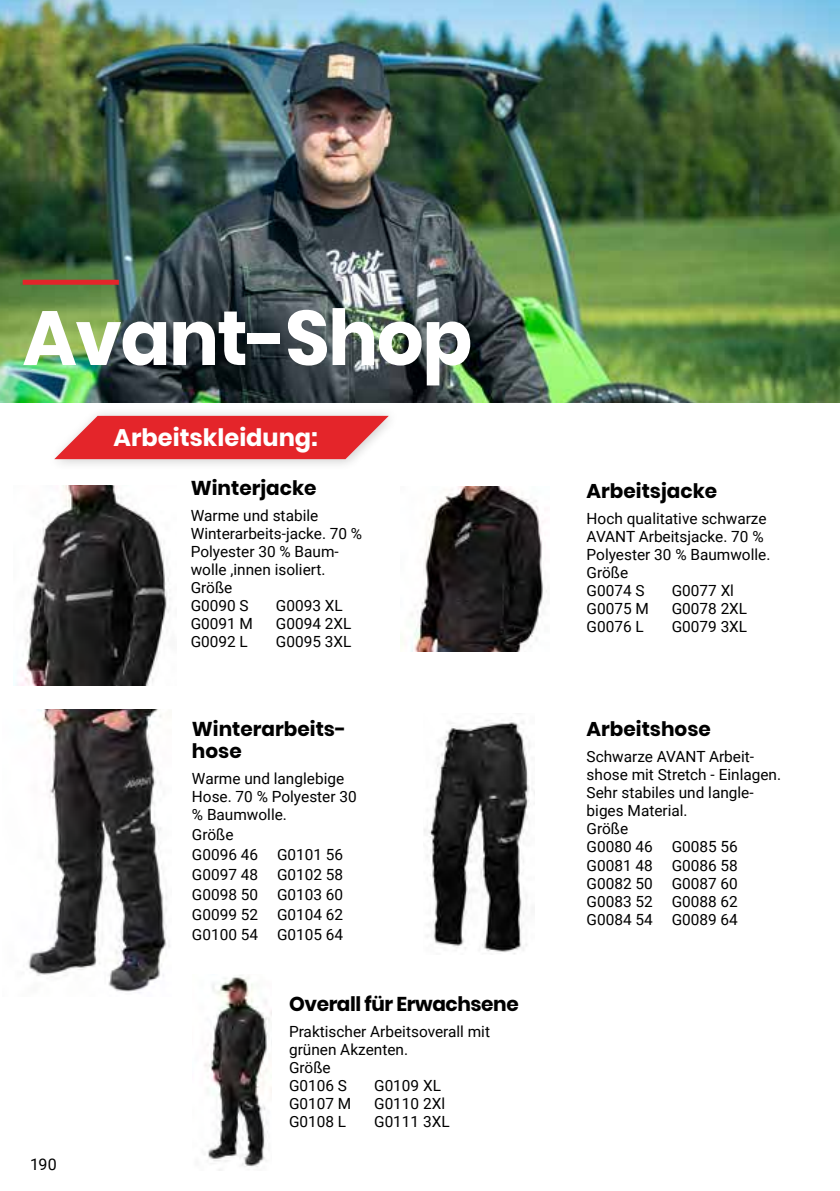
<style>
.page{position:relative;width:840px;height:1191px;background:#fff}
.page>*{position:absolute;margin:0;border:0;box-sizing:border-box;transform-origin:0 0}
.t1{font:700 76.8px "Poppins";letter-spacing:-.02em;color:#fff;scale:.96 1}
.t2{font:700 24px "Poppins";color:#fff}
.t3{font:700 20px/22px "Poppins";color:#000}
.t4{font:700 20px "Poppins";letter-spacing:-.02em;color:#000}
.t5{font:16px "Roboto";color:#000}
.t6{font:15.4px/18px "Roboto";color:#000}
</style>
<div class="page">
<img style="left:0;top:0;width:839px;height:403px">
<div style="left:23px;top:280px;width:96px;height:5px;background:#e4252a"></div>
<div style="left:47px;top:406px;width:352px;height:66px;background:#000;opacity:.2"></div>
<svg style="left:54px;top:416px;width:334px;height:43px;background:#e64044"></svg>
<img style="left:400px;top:487px;width:147px;height:164px">
<img style="left:424px;top:720px;width:109px;height:234px">
<img style="left:204px;top:975px;width:67px;height:195px">
<img style="left:28px;top:709px;width:142px;height:284px">
<img style="left:13px;top:485px;width:157px;height:201px">
<h1 class="t1" style="left:23px;top:293px;width:470px">Avant-Shop</h1>
<h2 class="t2" style="left:114px;top:423px;width:206px">Arbeitskleidung:</h2>
<p class="t3" style="left:191px;top:477px;width:127px">Winterjacke</p>
<p class="t6" style="left:191px;top:506px;width:173px">Warme und stabile<br>Winterarbeits-jacke. 70 %<br>Polyester 30 % Baum&shy;wolle ,innen isoliert.<br>Größe<br>G0090 S</p>
<p class="t6" style="left:276px;top:596px;width:68px">G0093 XL</p>
<p class="t6" style="left:191px;top:614px;width:64px">G0091 M</p>
<p class="t6" style="left:276px;top:614px;width:77px">G0094 2XL</p>
<p class="t6" style="left:191px;top:632px;width:59px">G0092 L</p>
<p class="t6" style="left:276px;top:632px;width:77px">G0095 3XL</p>
<p class="t3" style="left:192px;top:718px;width:155px">Winterarbeits&shy;hose</p>
<p class="t6" style="left:192px;top:769px;width:166px">Warme und langlebige<br>Hose. 70 % Polyester 30 % Baumwolle.</p>
<p class="t6" style="left:192px;top:824px;width:153px;line-height:20px">Größe<br>G0096 46 G0101 56<br>G0097 48 G0102 58<br>G0098 50 G0103 60<br>G0099 52 G0104 62<br>G0100 54 G0105 64</p>
<p class="t4" style="left:289px;top:992px;width:231px">Overall für Erwachsene</p>
<p class="t6" style="left:289px;top:1021px;width:202px">Praktischer Arbeitsoverall mit grünen Akzenten.<br>Größe<br>G0106 S</p>
<p class="t6" style="left:374px;top:1075px;width:68px">G0109 XL</p>
<p class="t5" style="left:30px;top:1153px;width:28px">190</p>
<p class="t6" style="left:289px;top:1093px;width:64px">G0107 M</p>
<p class="t6" style="left:374px;top:1093px;width:72px">G0110 2Xl</p>
<p class="t6" style="left:289px;top:1111px;width:59px">G0108 L</p>
<p class="t6" style="left:374px;top:1111px;width:77px">G0111 3XL</p>
<p class="t3" style="left:586px;top:480px;width:132px">Arbeitsjacke</p>
<p class="t6" style="left:586px;top:508px;width:185px">Hoch qualitative schwarze<br>AVANT Arbeitsjacke. 70 %<br>Polyester 30 % Baumwolle.<br>Größe<br>G0074 S</p>
<p class="t6" style="left:671px;top:580px;width:64px">G0077 Xl</p>
<p class="t6" style="left:586px;top:598px;width:64px">G0075 M</p>
<p class="t6" style="left:671px;top:598px;width:77px">G0078 2XL</p>
<p class="t6" style="left:586px;top:616px;width:59px">G0076 L</p>
<p class="t6" style="left:671px;top:616px;width:77px">G0079 3XL</p>
<p class="t3" style="left:586px;top:718px;width:126px">Arbeitshose</p>
<p class="t6" style="left:586px;top:747px;width:196px">Schwarze AVANT Arbeit&shy;shose mit Stretch - Einlagen.<br>Sehr stabiles und langle&shy;biges Material.<br>Größe<br>G0080 46 G0085 56<br>G0081 48 G0086 58<br>G0082 50 G0087 60<br>G0083 52 G0088 62<br>G0084 54 G0089 64</p>
</div>
